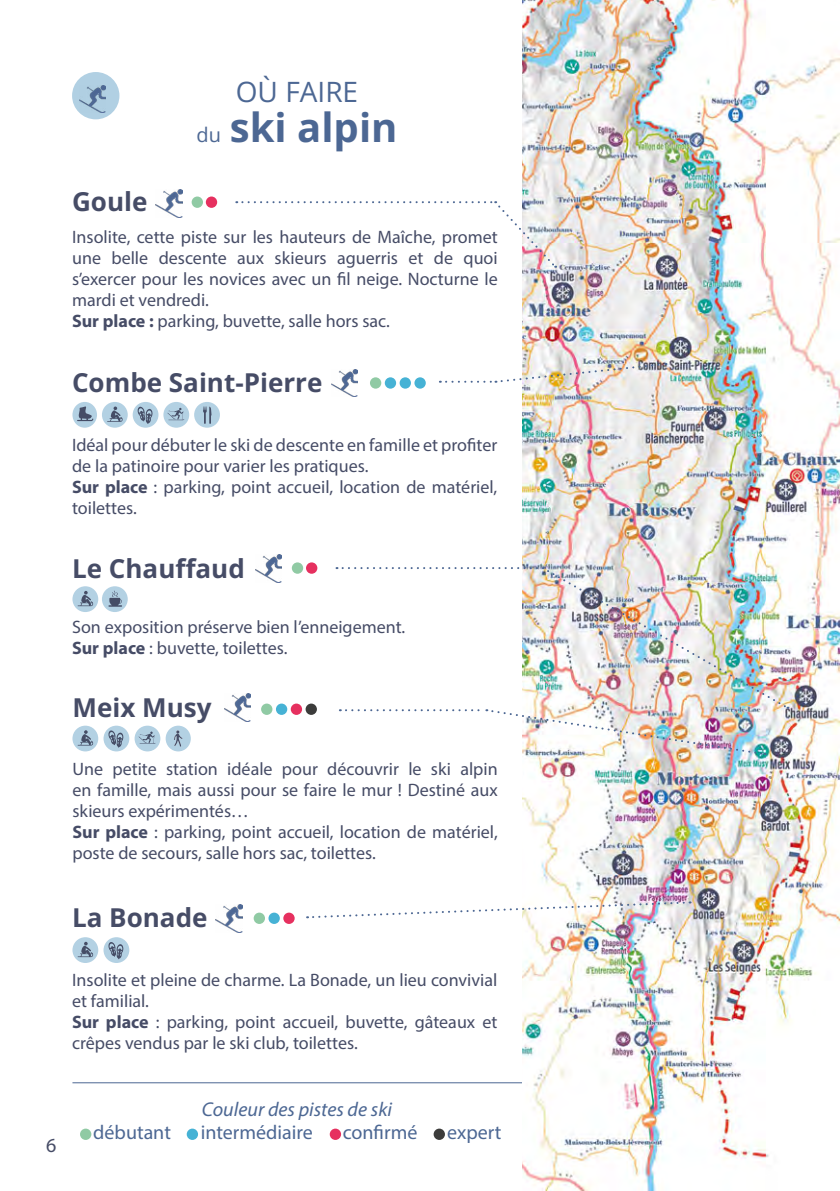
<style>
.page{position:relative;width:840px;height:1191px;background:#fff}
.page>*{position:absolute;margin:0;border:0;box-sizing:border-box;transform-origin:0 0}
.t1{font:700 40px "Open Sans";color:#4c6793}
.t2{font:28px "Open Sans";color:#4c6793}
.t3{font:700 26px "Open Sans";color:#464c66}
.t4{font:20px "Myriad Pro";color:#4c6793}
.t5{font:italic 20px "Myriad Pro";color:#4c6793}
.t6{font:20px "Myriad Pro";color:#464c66}
.t7{font:18px/21px "Myriad Pro";color:#464c66}
.s1{font-weight:400;font-size:20px}
.s2{font-weight:700}
</style>
<div class="page">
<div style="left:72px;top:72px;width:47px;height:47px;background:#b1d0e3;border-radius:50%"></div>
<img style="left:521px;top:0;width:318px;height:1191px">
<img style="left:156px;top:190px;width:26px;height:27px">
<svg style="left:236px;top:201px;width:320px;height:67px"></svg>
<img style="left:446px;top:362px;width:220px;height:21px">
<img style="left:336px;top:567px;width:452px;height:189px">
<img style="left:307px;top:900px;width:383px;height:19px">
<div style="left:191px;top:196px;width:12px;height:12px;background:#90caa4;border-radius:50%"></div>
<div style="left:206px;top:196px;width:11px;height:12px;background:#e6305f;border-radius:50%"></div>
<div style="left:384px;top:377px;width:12px;height:12px;background:#46b2d5;border-radius:50%"></div>
<div style="left:399px;top:377px;width:11px;height:12px;background:#46b2d5;border-radius:50%"></div>
<div style="left:414px;top:377px;width:11px;height:12px;background:#46b2d5;border-radius:50%"></div>
<div style="left:370px;top:377px;width:11px;height:12px;background:#90caa4;border-radius:50%"></div>
<div style="left:292px;top:562px;width:11px;height:12px;background:#90caa4;border-radius:50%"></div>
<div style="left:306px;top:562px;width:11px;height:12px;background:#e6305f;border-radius:50%"></div>
<div style="left:276px;top:703px;width:11px;height:12px;background:#46b2d5;border-radius:50%"></div>
<div style="left:290px;top:703px;width:12px;height:12px;background:#e6305f;border-radius:50%"></div>
<div style="left:305px;top:703px;width:12px;height:12px;background:#3c3c3b;border-radius:50%"></div>
<div style="left:261px;top:703px;width:11px;height:12px;background:#90caa4;border-radius:50%"></div>
<div style="left:268px;top:912px;width:12px;height:12px;background:#46b2d5;border-radius:50%"></div>
<div style="left:283px;top:912px;width:11px;height:12px;background:#e6305f;border-radius:50%"></div>
<div style="left:253px;top:912px;width:12px;height:12px;background:#90caa4;border-radius:50%"></div>
<div style="left:80px;top:1128px;width:11px;height:12px;background:#90caa4;border-radius:50%"></div>
<div style="left:187px;top:1128px;width:11px;height:12px;background:#46b2d5;border-radius:50%"></div>
<div style="left:329px;top:1128px;width:12px;height:12px;background:#e6305f;border-radius:50%"></div>
<div style="left:433px;top:1128px;width:11px;height:12px;background:#3c3c3b;border-radius:50%"></div>
<img style="left:331px;top:369px;width:26px;height:28px">
<img style="left:255px;top:554px;width:26px;height:28px">
<img style="left:224px;top:693px;width:26px;height:28px">
<img style="left:216px;top:904px;width:26px;height:28px">
<div style="left:133px;top:402px;width:25px;height:26px;background:#b3d1e3;border-radius:50%"></div>
<svg style="left:137px;top:406px;width:16px;height:18px"></svg>
<svg style="left:165px;top:725px;width:26px;height:26px"></svg>
<div style="left:163px;top:402px;width:26px;height:26px;background:#b3d1e3;border-radius:50%"></div>
<svg style="left:167px;top:408px;width:17px;height:12px"></svg>
<div style="left:102px;top:402px;width:26px;height:26px;background:#b3d1e3;border-radius:50%"></div>
<svg style="left:107px;top:406px;width:15px;height:16px"></svg>
<div style="left:72px;top:586px;width:26px;height:26px;background:#b3d1e3;border-radius:50%"></div>
<svg style="left:78px;top:591px;width:15px;height:15px"></svg>
<div style="left:72px;top:402px;width:25px;height:26px;background:#b3d1e3;border-radius:50%"></div>
<svg style="left:77px;top:406px;width:16px;height:15px"></svg>
<div style="left:194px;top:402px;width:26px;height:26px;background:#b3d1e3;border-radius:50%"></div>
<svg style="left:203px;top:406px;width:8px;height:18px"></svg>
<div style="left:102px;top:586px;width:26px;height:26px;background:#b3d1e3;border-radius:50%"></div>
<svg style="left:108px;top:590px;width:14px;height:17px"></svg>
<div style="left:103px;top:725px;width:26px;height:26px;background:#b3d1e3;border-radius:50%"></div>
<svg style="left:108px;top:730px;width:16px;height:17px"></svg>
<div style="left:103px;top:937px;width:26px;height:26px;background:#b3d1e3;border-radius:50%"></div>
<svg style="left:108px;top:942px;width:16px;height:17px"></svg>
<div style="left:134px;top:725px;width:26px;height:26px;background:#b3d1e3;border-radius:50%"></div>
<svg style="left:138px;top:731px;width:17px;height:13px"></svg>
<svg style="left:72px;top:725px;width:26px;height:26px"></svg>
<svg style="left:78px;top:730px;width:15px;height:15px"></svg>
<div style="left:72px;top:937px;width:26px;height:26px;background:#b3d1e3;border-radius:50%"></div>
<svg style="left:78px;top:941px;width:15px;height:16px"></svg>
<img style="left:79px;top:85px;width:26px;height:28px">
<hr style="left:72px;top:1082px;width:449px;height:1px;background:#4c6793">
<h3 class="t3" style="left:72px;top:184px;width:77px">Goule</h3>
<h2 class="t2" style="left:236px;top:73px;width:124px">OÙ FAIRE</h2>
<h1 class="t1" style="left:196px;top:99px;width:202px"><span class="s1">du</span> ski alpin</h1>
<p class="t7" style="left:72px;top:226px;width:427px">Insolite, cette piste sur les hauteurs de Maîche, promet une belle descente aux skieurs aguerris et de quoi s’exercer pour les novices avec un fil neige. Nocturne le mardi et vendredi.<br><span class="s2">Sur place :</span> parking, buvette, salle hors sac.</p>
<h3 class="t3" style="left:72px;top:364px;width:252px">Combe Saint-Pierre</h3>
<p class="t7" style="left:72px;top:434px;width:426px">Idéal pour débuter le ski de descente en famille et profiter de la patinoire pour varier les pratiques.<br><span class="s2">Sur place</span> : parking, point accueil, location de matériel, toilettes.</p>
<h3 class="t3" style="left:72px;top:550px;width:174px">Le Chauffaud</h3>
<p class="t7" style="left:72px;top:616px;width:334px">Son exposition préserve bien l’enneigement.<br><span class="s2">Sur place</span> : buvette, toilettes.</p>
<h3 class="t3" style="left:72px;top:689px;width:140px">Meix Musy</h3>
<p class="t7" style="left:72px;top:758px;width:426px">Une petite station idéale pour découvrir le ski alpin en famille, mais aussi pour se faire le mur ! Destiné aux skieurs expérimentés…<br><span class="s2">Sur place</span> : parking, point accueil, location de matériel, poste de secours, salle hors sac, toilettes.</p>
<h3 class="t3" style="left:72px;top:899px;width:137px">La Bonade</h3>
<p class="t7" style="left:72px;top:969px;width:426px">Insolite et pleine de charme. La Bonade, un lieu convivial et familial.<br><span class="s2">Sur place</span> : parking, point accueil, buvette, gâteaux et crêpes vendus par le ski club, toilettes.</p>
<p class="t6" style="left:46px;top:1133px;width:12px">6</p>
<p class="t5" style="left:202px;top:1096px;width:192px">Couleur des pistes de ski</p>
<p class="t4" style="left:93px;top:1120px;width:79px">débutant</p>
<p class="t4" style="left:200px;top:1120px;width:114px">intermédiaire</p>
<p class="t4" style="left:342px;top:1120px;width:76px">confirmé</p>
<p class="t4" style="left:447px;top:1120px;width:56px">expert</p>
</div>
